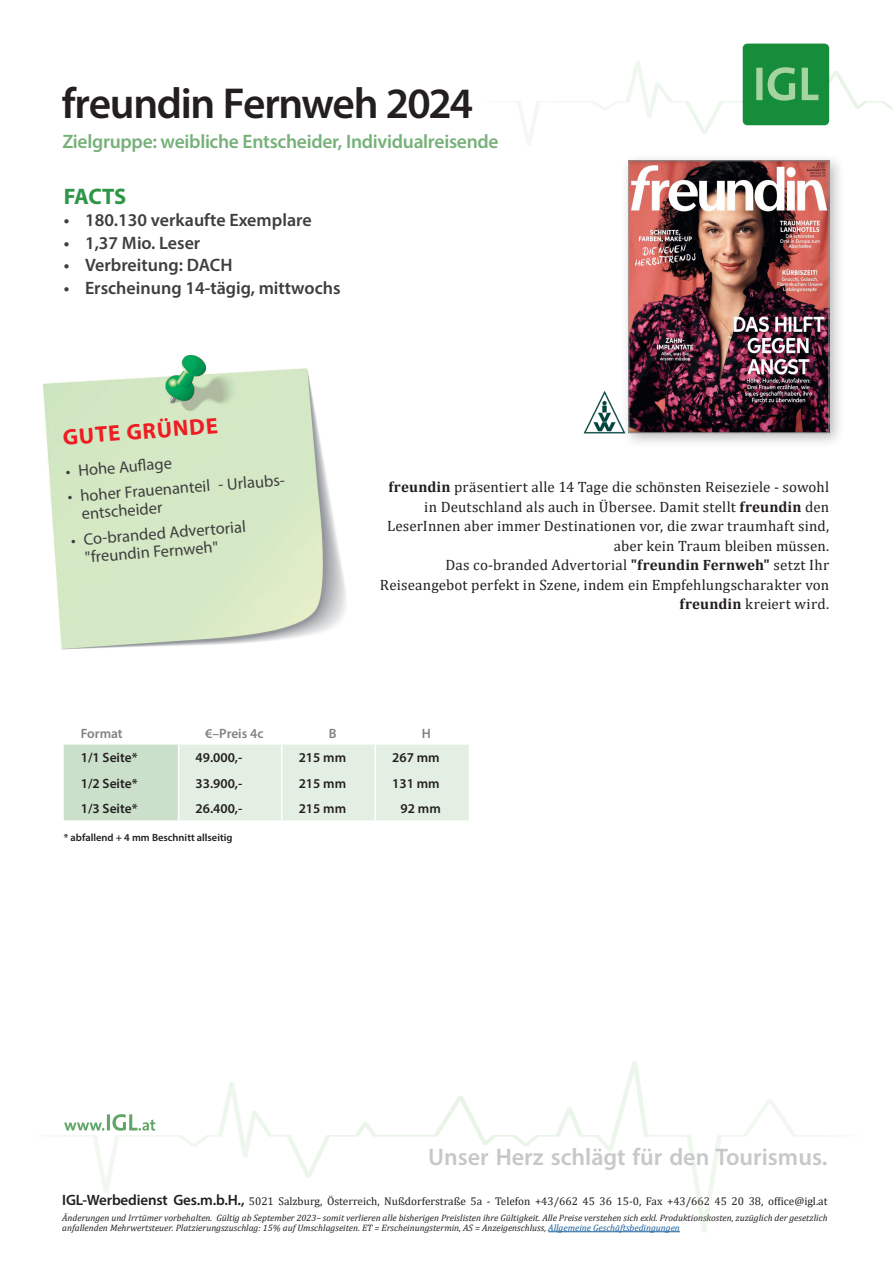
<style>
.page{position:relative;width:893px;height:1263px;background:#fff}
.page>*{position:absolute;margin:0;border:0;box-sizing:border-box;transform-origin:0 0}
.Head_schwarz{font:600 43.5px "Myriad Pro";letter-spacing:-.03em;color:#231f20}
.t1{font:600 24px "Myriad Pro";color:#c7c8ca}
.t2{font:700 22.5px "Myriad Pro";color:#ee1d23}
.Facts{font:700 22.5px "Myriad Pro";letter-spacing:-.015em;color:#2e9647}
.Head_schwarz-2{font:600 19.5px "Myriad Pro";letter-spacing:-.015em;color:#77b17a}
.t3{font:600 18px "Myriad Pro";color:#3e3e3f}
.t4{font:16.5px/17.4px "Myriad Pro";color:#3e3e3f}
.Fließ{font:15px/19.5px "Cambria";letter-spacing:.01em;color:#231f20;text-align:right}
.t5{font:600 13.5px "Myriad Pro";color:#231f20}
.t6{font:600 13.5px "Myriad Pro";color:#808285}
.t7{font:11.25px "Cambria";color:#231f20}
.t8{font:600 10.5px "Myriad Pro";color:#231f20}
.t9{font:italic 9.3px/10.5px "Cambria";color:#231f20}
.s1{font-weight:700}
.s2{color:#fff}
.s3{font-family:"Myriad Pro";font-weight:600;font-size:15px}
.s4{color:#175d9e}
</style>
<div class="page">
<svg style="left:57px;top:1061px;width:779px;height:171px"></svg>
<div style="left:743px;top:44px;width:86px;height:81px;background:#168d3b;border-radius:5px"></div>
<svg style="left:510px;top:60px;width:383px;height:85px"></svg>
<img style="left:42px;top:354px;width:304px;height:296px">
<div style="left:621px;top:153px;width:224px;height:296px;background:#231f20;opacity:.3"></div>
<img style="left:631px;top:163px;width:196px;height:268px">
<div style="left:629px;top:161px;width:200px;height:272px;border:1px solid #939598"></div>
<svg style="left:64px;top:744px;width:405px;height:76px;background:#ddebdc"></svg>
<img style="left:584px;top:390px;width:42px;height:43px">
<p class="Head_schwarz" style="left:62px;top:75px;width:413px">freundin Fernweh 2024</p>
<p class="Head_schwarz-2" style="left:62px;top:129px;width:438px">Zielgruppe: weibliche Entscheider, Individualreisende</p>
<p class="Facts" style="left:64px;top:182px;width:64px">FACTS</p>
<p class="t3" style="left:64px;top:209px;width:249px">• 180.130 verkaufte Exemplare</p>
<p class="t3" style="left:64px;top:231px;width:138px">• 1,37 Mio. Leser</p>
<p class="t3" style="left:64px;top:254px;width:170px">• Verbreitung: DACH</p>
<p class="t3" style="left:64px;top:276px;width:278px">• Erscheinung 14-tägig, mittwochs</p>
<p class="t2" style="left:62px;top:423px;width:157px;rotate:-5deg">GUTE GRÜNDE</p>
<p class="t4" style="left:65px;top:463px;width:108px;rotate:-5deg">• Hohe Aufl age</p>
<p class="t4" style="left:79px;top:488px;width:210px;text-indent:-13px;rotate:-5deg">• hoher Frauenanteil - Urlaubs&shy;entscheider</p>
<p class="t4" style="left:83px;top:531px;width:164px;line-height:17.9px;text-indent:-13px;rotate:-5deg">• Co-branded Advertorial "freundin Fernweh"</p>
<p class="Fließ" style="left:387px;top:477px;width:444px"><span class="s1">freundin</span> präsentiert alle 14 Tage die schönsten Reiseziele - sowohl in Deutschland als auch in Übersee. Damit stellt <span class="s1">freundin</span> den LeserInnen aber immer Destinationen vor, die zwar traumhaft sind, aber kein Traum bleiben müssen.</p>
<p class="Fließ" style="left:380px;top:555px;width:451px">Das co-branded Advertorial <span class="s1">"freundin Fernweh"</span> setzt Ihr<br>Reiseangebot perfekt in Szene, indem ein Empfehlungscharakter von <span class="s1">freundin</span> kreiert wird.</p>
<p class="t6" style="left:81px;top:725px;width:43px">Format</p>
<p class="t6" style="left:205px;top:725px;width:60px"><span class="s2">€</span>–Preis 4c</p>
<p class="t6" style="left:329px;top:725px;width:9px">B</p>
<p class="t6" style="left:422px;top:725px;width:11px">H</p>
<p class="t5" style="left:81px;top:749px;width:58px">1/1 Seite*</p>
<p class="t5" style="left:196px;top:749px;width:48px">49.000,-</p>
<p class="t5" style="left:299px;top:749px;width:49px">215 mm</p>
<p class="t5" style="left:392px;top:749px;width:49px">267 mm</p>
<p class="t5" style="left:81px;top:774px;width:58px">1/2 Seite*</p>
<p class="t5" style="left:196px;top:774px;width:48px">33.900,-</p>
<p class="t5" style="left:299px;top:774px;width:49px">215 mm</p>
<p class="t5" style="left:392px;top:774px;width:49px">131 mm</p>
<p class="t5" style="left:81px;top:800px;width:58px">1/3 Seite*</p>
<p class="t5" style="left:196px;top:800px;width:48px">26.400,-</p>
<p class="t5" style="left:299px;top:800px;width:49px">215 mm</p>
<p class="t5" style="left:401px;top:800px;width:42px">92 mm</p>
<p class="t8" style="left:64px;top:831px;width:170px">* abfallend + 4 mm Beschnitt allseitig</p>
<h2 class="t1" style="left:428px;top:1141px;width:401px">Unser Herz schlägt für den Tourismus.</h2>
<p class="t7" style="left:62px;top:1195px;width:767px"><span class="s3">IGL-Werbedienst Ges.m.b.H.,</span> 5021 Salzburg, Österreich, Nußdorferstraße 5a - Telefon +43/662 45 36 15-0, Fax +43/662 45 20 38, office@igl.at</p>
<p class="t9" style="left:62px;top:1212px;width:767px">Änderungen und Irrtümer vorbehalten. Gültig ab September 2023– somit verlieren alle bisherigen Preislisten ihre Gültigkeit. Alle Preise verstehen sich exkl. Produktionskosten, zuzüglich der gesetzlich anfallenden Mehrwertsteuer. Platzierungszuschlag: 15% auf Umschlagseiten. ET = Erscheinungstermin, AS = Anzeigenschluss, <span class="s4">Allgemeine Geschäftsbedingungen</span></p>
</div>
